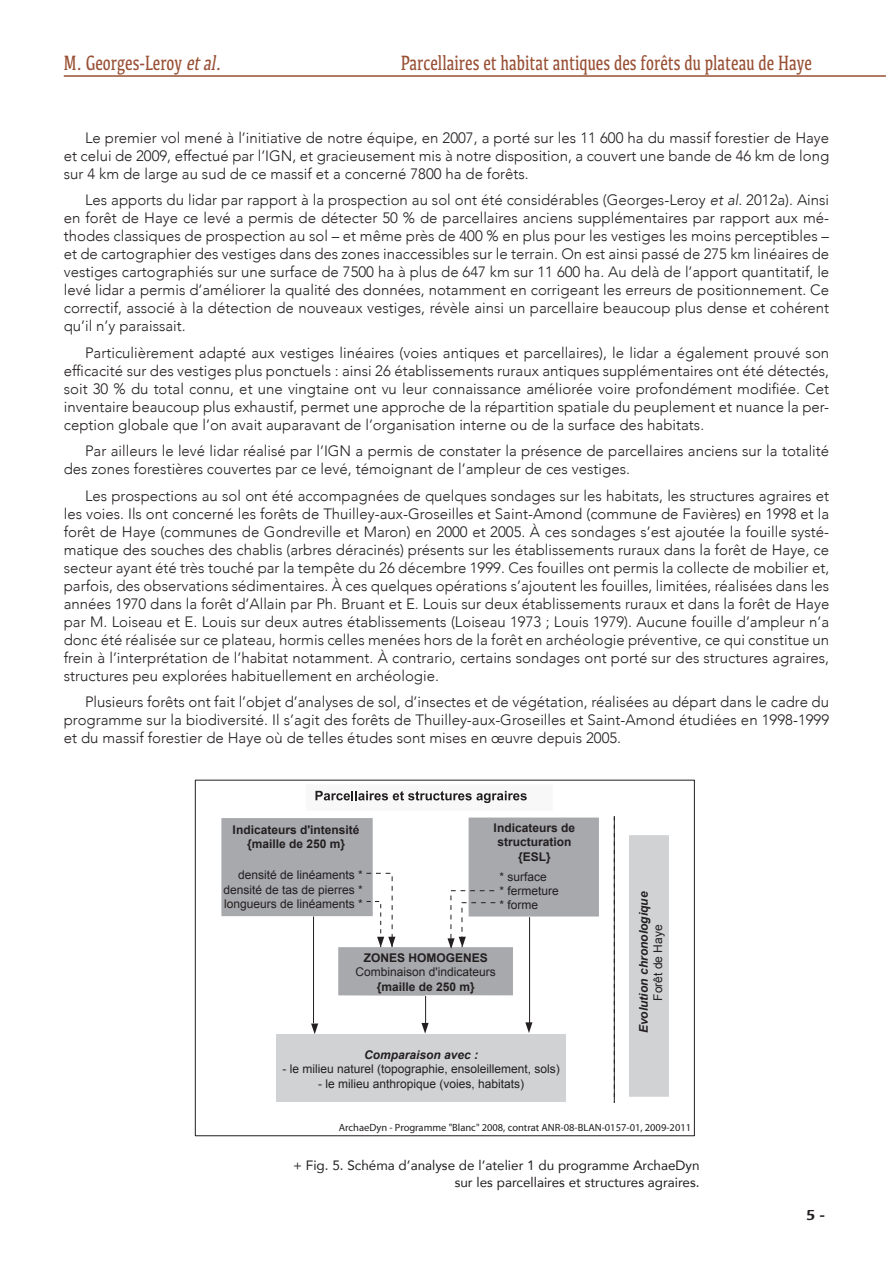
<style>
.page{position:relative;width:893px;height:1263px;background:#fff}
.page>*{position:absolute;margin:0;border:0;box-sizing:border-box;transform-origin:0 0}
.t1{font:21.45px "Kefa";color:#995135;scale:.7 1}
.t2{font:300 15px/18px "Avenir";color:#231f20;text-align:justify}
.t3{font:700 15px "Kefa";color:#231f20}
.t4{font:13.5px/16.5px "Avenir";color:#231f20;text-align:right}
.t5{font:12px/14.4px "Arial";color:#231f20}
.t6{font:700 12px/14.4px "Arial";color:#231f20;text-align:center}
.t7{font:italic 700 12px "Arial";color:#231f20}
.t8{font:10.5px "Myriad Pro";color:#231f20}
.s1{font-style:italic}
.s2{font-style:inherit}
</style>
<div class="page">
<hr style="left:64px;top:75px;width:822px;height:2px;background:#995135">
<div style="left:277px;top:1035px;width:289px;height:67px;background:#d1d2d4"></div>
<svg style="left:315px;top:790px;width:212px;height:14px"></svg>
<svg style="left:221px;top:817px;width:378px;height:217px"></svg>
<div style="left:629px;top:835px;width:40px;height:262px;background:#d1d2d4"></div>
<svg style="left:614px;top:816px;width:1px;height:287px"></svg>
<h1 class="t1" style="left:64px;top:55px;width:231px">M. Georges-Leroy <span class="s1">etal.</span></h1>
<h1 class="t1" style="left:401px;top:55px;width:589px">Parcellaires et habitat antiques des forêts du plateau de Haye</h1>
<p class="t2" style="left:64px;top:129px;width:767px;text-indent:21px">Le premier vol mené à l’initiative de notre équipe, en 2007, a porté sur les 11 600 ha du massif forestier de Haye et celui de 2009, effectué par l’IGN, et gracieusement mis à notre disposition, a couvert une bande de 46 km de long sur 4 km de large au sud de ce massif et a concerné 7800 ha de forêts.</p>
<p class="t2" style="left:64px;top:191px;width:767px;text-indent:21px">Les apports du lidar par rapport à la prospection au sol ont été considérables (Georges-Leroy <span class="s1">et al</span>. 2012a). Ainsi en forêt de Haye ce levé a permis de détecter 50 % de parcellaires anciens supplémentaires par rapport aux mé&shy;thodes classiques de prospection au sol – et même près de 400 % en plus pour les vestiges les moins perceptibles – et de cartographier des vestiges dans des zones inaccessibles sur le terrain. On est ainsi passé de 275 km linéaires de vestiges cartographiés sur une surface de 7500 ha à plus de 647 km sur 11 600 ha. Au delà de l’apport quantitatif, le levé lidar a permis d’améliorer la qualité des données, notamment en corrigeant les erreurs de positionnement. Ce correctif, associé à la détection de nouveaux vestiges, révèle ainsi un parcellaire beaucoup plus dense et cohérent qu’il n’y paraissait.</p>
<p class="t2" style="left:64px;top:344px;width:767px;text-indent:21px">Particulièrement adapté aux vestiges linéaires (voies antiques et parcellaires), le lidar a également prouvé son eficacité sur des vestiges plus ponctuels : ainsi 26 établissements ruraux antiques supplémentaires ont été détectés, soit 30 % du total connu, et une vingtaine ont vu leur connaissance améliorée voire profondément modiiée. Cet inventaire beaucoup plus exhaustif, permet une approche de la répartition spatiale du peuplement et nuance la per&shy;ception globale que l’on avait auparavant de l’organisation interne ou de la surface des habitats.</p>
<p class="t2" style="left:64px;top:442px;width:767px;text-indent:21px">Par ailleurs le levé lidar réalisé par l’IGN a permis de constater la présence de parcellaires anciens sur la totalité des zones forestières couvertes par ce levé, témoignant de l’ampleur de ces vestiges.</p>
<p class="t2" style="left:64px;top:487px;width:767px;text-indent:21px">Les prospections au sol ont été accompagnées de quelques sondages sur les habitats, les structures agraires et les voies. Ils ont concerné les forêts de Thuilley-aux-Groseilles et Saint-Amond (commune de Favières) en 1998 et la forêt de Haye (communes de Gondreville et Maron) en 2000 et 2005. À ces sondages s’est ajoutée la fouille systé&shy;matique des souches des chablis (arbres déracinés) présents sur les établissements ruraux dans la forêt de Haye, ce secteur ayant été très touché par la tempête du 26 décembre 1999. Ces fouilles ont permis la collecte de mobilier et, parfois, des observations sédimentaires. À ces quelques opérations s’ajoutent les fouilles, limitées, réalisées dans les années 1970 dans la forêt d’Allain par Ph. Bruant et E. Louis sur deux établissements ruraux et dans la forêt de Haye par M. Loiseau et E. Louis sur deux autres établissements (Loiseau 1973 ; Louis 1979). Aucune fouille d’ampleur n’a donc été réalisée sur ce plateau, hormis celles menées hors de la forêt en archéologie préventive, ce qui constitue un frein à l’interprétation de l’habitat notamment. À contrario, certains sondages ont porté sur des structures agraires, structures peu explorées habituellement en archéologie.</p>
<p class="t2" style="left:64px;top:693px;width:767px;text-indent:21px">Plusieurs forêts ont fait l’objet d’analyses de sol, d’insectes et de végétation, réalisées au départ dans le cadre du programme sur la biodiversité. Il s’agit des forêts de Thuilley-aux-Groseilles et Saint-Amond étudiées en 1998-1999 et du massif forestier de Haye où de telles études sont mises en œuvre depuis 2005.</p>
<p class="t6" style="left:233px;top:823px;width:128px">Indicateurs d'intensité {maille de 250 m}</p>
<p class="t5" style="left:224px;top:869px;width:141px;text-align:justify;text-indent:15px">densité de linéaments * densité de tas de pierres * longueurs de linéaments *</p>
<p class="t6" style="left:494px;top:821px;width:83px">Indicateurs de structuration {ESL}</p>
<p class="t5" style="left:499px;top:870px;width:61px">* surface<br>* fermeture * forme</p>
<p class="t6" style="left:364px;top:951px;width:126px">ZONES HOMOGENES</p>
<p class="t5" style="left:356px;top:966px;width:142px">Combinaison d'indicateurs</p>
<p class="t6" style="left:377px;top:980px;width:100px">{maille de 250 m}</p>
<p class="t7" style="left:364px;top:1050px;width:116px">Comparaison avec :</p>
<p class="t5" style="left:282px;top:1063px;width:279px">- le milieu naturel (topographie, ensoleillement, sols)</p>
<p class="t5" style="left:318px;top:1077px;width:208px">- le milieu anthropique (voies, habitats)</p>
<p class="t7" style="left:639px;top:1033px;width:143px;rotate:-90deg">Evolution chronologique</p>
<p class="t5" style="left:652px;top:1000px;width:78px;rotate:-90deg">Forêt de Haye</p>
<p class="t8" style="left:339px;top:1124px;width:354px">ArchaeDyn - Programme "Blanc" 2008, contrat ANR-08-BLAN-0157-01, 2009-2011</p>
<p class="t4" style="left:293px;top:1158px;width:408px"><span class="s2">+</span> Fig. 5. Schéma d’analyse de l’atelier 1 du programme ArchaeDyn sur les parcellaires et structures agraires.</p>
<p class="t3" style="left:806px;top:1207px;width:20px">5 -</p>
</div>
